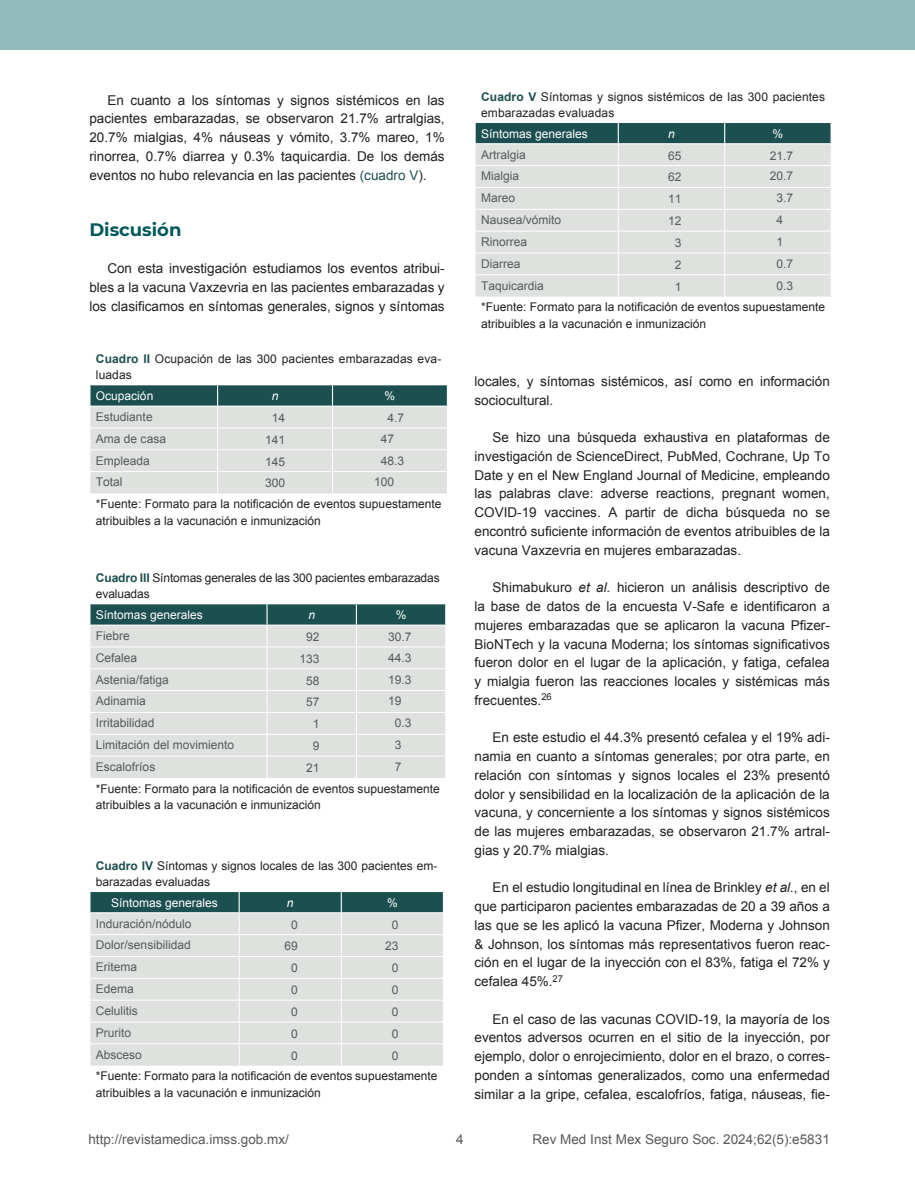
<style>
.page{position:relative;width:915px;height:1191px;background:#fff}
.page>*{position:absolute;margin:0;border:0;box-sizing:border-box;transform-origin:0 0}
.t1{font:700 18px "Montserrat";color:#01585b}
.t2{font:13.5px/18.8px "Arial";color:#231f20;text-align:justify}
.t3{font:13.5px "Arial";color:#58595b}
.t4{font:12px/16.5px "Arial";color:#231f20}
.t5{font:12px "Arial";color:#58595b}
.t6{font:12px "Arial";color:#fff}
.t7{font:italic 12px "Arial";color:#fff}
.s1{color:#1c4f4f}
.s2{font-weight:700;color:#1c4f4f}
.s3{font-style:italic}
</style>
<div class="page">
<div style="left:0;top:0;width:914px;height:50px;background:#93bbbb"></div>
<svg style="left:90px;top:604px;width:356px;height:174px;background:#c9d1cf"></svg>
<svg style="left:90px;top:892px;width:354px;height:173px;background:#c8d1ce"></svg>
<svg style="left:475px;top:123px;width:356px;height:174px;background:#c9d1cf"></svg>
<svg style="left:90px;top:385px;width:358px;height:108px;background:#bbc7c5"></svg>
<p class="t2" style="left:89px;top:91px;width:357px;text-indent:18px">En cuanto a los síntomas y signos sistémicos en las pacientes embarazadas, se observaron 21.7% artralgias, 20.7% mialgias, 4% náuseas y vómito, 3.7% mareo, 1% rinorrea, 0.7% diarrea y 0.3% taquicardia. De los demás eventos no hubo relevancia en las pacientes <span class="s1">(cuadro V</span>).</p>
<h1 class="t1" style="left:89px;top:216px;width:94px">Discusión</h1>
<p class="t2" style="left:89px;top:259px;width:357px;text-indent:18px">Con esta investigación estudiamos los eventos atribui&shy;bles a la vacuna Vaxzevria en las pacientes embarazadas y los clasificamos en síntomas generales, signos y síntomas</p>
<p class="t4" style="left:96px;top:350px;width:347px"><span class="s2">Cuadro II</span> Ocupación de las 300 pacientes embarazadas eva&shy;luadas</p>
<p class="t6" style="left:96px;top:388px;width:59px">Ocupación</p>
<p class="t7" style="left:271px;top:388px;width:8px">n</p>
<p class="t6" style="left:384px;top:388px;width:12px">%</p>
<p class="t5" style="left:96px;top:409px;width:58px">Estudiante</p>
<p class="t5" style="left:272px;top:410px;width:15px">14</p>
<p class="t5" style="left:387px;top:410px;width:18px">4.7</p>
<p class="t5" style="left:96px;top:430px;width:72px">Ama de casa</p>
<p class="t5" style="left:265px;top:432px;width:22px">141</p>
<p class="t5" style="left:380px;top:430px;width:15px">47</p>
<p class="t5" style="left:96px;top:452px;width:56px">Empleada</p>
<p class="t5" style="left:265px;top:453px;width:22px">145</p>
<p class="t5" style="left:380px;top:452px;width:25px">48.3</p>
<p class="t5" style="left:96px;top:474px;width:28px">Total</p>
<p class="t5" style="left:265px;top:475px;width:22px">300</p>
<p class="t5" style="left:374px;top:474px;width:22px">100</p>
<p class="t4" style="left:96px;top:496px;width:347px">*Fuente: Formato para la notificación de eventos supuestamente atribuibles a la vacunación e inmunización</p>
<p class="t4" style="left:96px;top:569px;width:345px"><span class="s2">Cuadro III</span> Síntomas generales de las 300 pacientes embarazadas evaluadas</p>
<p class="t6" style="left:96px;top:607px;width:108px">Síntomas generales</p>
<p class="t7" style="left:308px;top:607px;width:8px">n</p>
<p class="t6" style="left:395px;top:607px;width:12px">%</p>
<p class="t5" style="left:96px;top:628px;width:36px">Fiebre</p>
<p class="t5" style="left:306px;top:629px;width:15px">92</p>
<p class="t5" style="left:388px;top:629px;width:25px">30.7</p>
<p class="t5" style="left:96px;top:649px;width:43px">Cefalea</p>
<p class="t5" style="left:299px;top:650px;width:22px">133</p>
<p class="t5" style="left:388px;top:649px;width:25px">44.3</p>
<p class="t5" style="left:96px;top:671px;width:74px">Astenia/fatiga</p>
<p class="t5" style="left:306px;top:672px;width:15px">58</p>
<p class="t5" style="left:388px;top:671px;width:25px">19.3</p>
<p class="t5" style="left:96px;top:693px;width:52px">Adinamia</p>
<p class="t5" style="left:306px;top:694px;width:15px">57</p>
<p class="t5" style="left:388px;top:693px;width:15px">19</p>
<p class="t5" style="left:96px;top:715px;width:60px">Irritabilidad</p>
<p class="t5" style="left:313px;top:716px;width:8px">1</p>
<p class="t5" style="left:394px;top:715px;width:18px">0.3</p>
<p class="t5" style="left:96px;top:737px;width:140px">Limitación del movimiento</p>
<p class="t5" style="left:313px;top:738px;width:8px">9</p>
<p class="t5" style="left:394px;top:737px;width:8px">3</p>
<p class="t5" style="left:96px;top:759px;width:61px">Escalofríos</p>
<p class="t5" style="left:306px;top:760px;width:15px">21</p>
<p class="t5" style="left:394px;top:759px;width:8px">7</p>
<p class="t4" style="left:96px;top:780px;width:345px">*Fuente: Formato para la notificación de eventos supuestamente atribuibles a la vacunación e inmunización</p>
<p class="t4" style="left:96px;top:857px;width:343px"><span class="s2">Cuadro IV</span> Síntomas y signos locales de las 300 pacientes em&shy;barazadas evaluadas</p>
<p class="t6" style="left:111px;top:894px;width:108px">Síntomas generales</p>
<p class="t7" style="left:287px;top:894px;width:8px">n</p>
<p class="t6" style="left:387px;top:894px;width:12px">%</p>
<p class="t5" style="left:96px;top:915px;width:97px">Induración/nódulo</p>
<p class="t5" style="left:291px;top:916px;width:8px">0</p>
<p class="t5" style="left:391px;top:916px;width:8px">0</p>
<p class="t5" style="left:96px;top:937px;width:96px">Dolor/sensibilidad</p>
<p class="t5" style="left:284px;top:938px;width:15px">69</p>
<p class="t5" style="left:385px;top:938px;width:15px">23</p>
<p class="t5" style="left:96px;top:959px;width:43px">Eritema</p>
<p class="t5" style="left:291px;top:960px;width:8px">0</p>
<p class="t5" style="left:391px;top:960px;width:8px">0</p>
<p class="t5" style="left:96px;top:981px;width:40px">Edema</p>
<p class="t5" style="left:291px;top:982px;width:8px">0</p>
<p class="t5" style="left:391px;top:982px;width:8px">0</p>
<p class="t5" style="left:96px;top:1002px;width:43px">Celulitis</p>
<p class="t5" style="left:291px;top:1004px;width:8px">0</p>
<p class="t5" style="left:391px;top:1004px;width:8px">0</p>
<p class="t5" style="left:96px;top:1024px;width:37px">Prurito</p>
<p class="t5" style="left:291px;top:1025px;width:8px">0</p>
<p class="t5" style="left:391px;top:1025px;width:8px">0</p>
<p class="t5" style="left:96px;top:1046px;width:48px">Absceso</p>
<p class="t5" style="left:291px;top:1047px;width:8px">0</p>
<p class="t5" style="left:391px;top:1047px;width:8px">0</p>
<p class="t4" style="left:96px;top:1068px;width:343px">*Fuente: Formato para la notificación de eventos supuestamente atribuibles a la vacunación e inmunización</p>
<p class="t4" style="left:481px;top:88px;width:345px"><span class="s2">Cuadro V</span> Síntomas y signos sistémicos de las 300 pacientes embarazadas evaluadas</p>
<p class="t6" style="left:481px;top:126px;width:108px">Síntomas generales</p>
<p class="t7" style="left:668px;top:126px;width:8px">n</p>
<p class="t6" style="left:772px;top:126px;width:12px">%</p>
<p class="t5" style="left:481px;top:146px;width:46px">Artralgia</p>
<p class="t5" style="left:667px;top:147px;width:15px">65</p>
<p class="t5" style="left:769px;top:147px;width:25px">21.7</p>
<p class="t5" style="left:481px;top:168px;width:40px">Mialgia</p>
<p class="t5" style="left:667px;top:169px;width:15px">62</p>
<p class="t5" style="left:769px;top:168px;width:25px">20.7</p>
<p class="t5" style="left:481px;top:190px;width:36px">Mareo</p>
<p class="t5" style="left:667px;top:191px;width:15px">11</p>
<p class="t5" style="left:776px;top:190px;width:18px">3.7</p>
<p class="t5" style="left:481px;top:212px;width:82px">Nausea/vómito</p>
<p class="t5" style="left:667px;top:213px;width:15px">12</p>
<p class="t5" style="left:776px;top:212px;width:8px">4</p>
<p class="t5" style="left:481px;top:234px;width:48px">Rinorrea</p>
<p class="t5" style="left:674px;top:235px;width:8px">3</p>
<p class="t5" style="left:776px;top:234px;width:8px">1</p>
<p class="t5" style="left:481px;top:256px;width:41px">Diarrea</p>
<p class="t5" style="left:674px;top:257px;width:8px">2</p>
<p class="t5" style="left:776px;top:256px;width:18px">0.7</p>
<p class="t5" style="left:481px;top:277px;width:64px">Taquicardia</p>
<p class="t5" style="left:674px;top:278px;width:8px">1</p>
<p class="t5" style="left:776px;top:277px;width:18px">0.3</p>
<p class="t4" style="left:481px;top:299px;width:345px">*Fuente: Formato para la notificación de eventos supuestamente atribuibles a la vacunación e inmunización</p>
<p class="t2" style="left:474px;top:372px;width:357px">locales, y síntomas sistémicos, así como en información sociocultural.</p>
<p class="t2" style="left:474px;top:428px;width:357px;text-indent:18px">Se hizo una búsqueda exhaustiva en plataformas de investigación de ScienceDirect, PubMed, Cochrane, Up To Date y en el New England Journal of Medicine, empleando las palabras clave: adverse reactions, pregnant women, COVID-19 vaccines. A partir de dicha búsqueda no se encontró suficiente información de eventos atribuibles de la vacuna Vaxzevria en mujeres embarazadas.</p>
<p class="t2" style="left:474px;top:578px;width:357px;text-indent:18px">Shimabukuro <span class="s3">et al.</span> hicieron un análisis descriptivo de la base de datos de la encuesta V-Safe e identificaron a mujeres embarazadas que se aplicaron la vacuna Pfizer-BioNTech y la vacuna Moderna; los síntomas significativos fueron dolor en el lugar de la aplicación, y fatiga, cefalea y mialgia fueron las reacciones locales y sistémicas más frecuentes.<sup>26</sup></p>
<p class="t2" style="left:474px;top:728px;width:357px;text-indent:18px">En este estudio el 44.3% presentó cefalea y el 19% adi&shy;namia en cuanto a síntomas generales; por otra parte, en relación con síntomas y signos locales el 23% presentó dolor y sensibilidad en la localización de la aplicación de la vacuna, y concerniente a los síntomas y signos sistémicos de las mujeres embarazadas, se observaron 21.7% artral&shy;gias y 20.7% mialgias.</p>
<p class="t2" style="left:474px;top:878px;width:357px;text-indent:18px">En el estudio longitudinal en línea de Brinkley <span class="s3">et al.</span>, en el que participaron pacientes embarazadas de 20 a 39 años a las que se les aplicó la vacuna Pfizer, Moderna y Johnson &amp; Johnson, los síntomas más representativos fueron reac&shy;ción en el lugar de la inyección con el 83%, fatiga el 72% y cefalea 45%.<sup>27</sup></p>
<p class="t2" style="left:474px;top:1009px;width:357px;text-indent:18px">En el caso de las vacunas COVID-19, la mayoría de los eventos adversos ocurren en el sitio de la inyección, por ejemplo, dolor o enrojecimiento, dolor en el brazo, o corres&shy;ponden a síntomas generalizados, como una enfermedad similar a la gripe, cefalea, escalofríos, fatiga, náuseas, fie-</p>
<p class="t3" style="left:88px;top:1130px;width:202px">http://revistamedica.imss.gob.mx/</p>
<p class="t3" style="left:456px;top:1130px;width:9px">4</p>
<p class="t3" style="left:532px;top:1130px;width:299px">Rev Med Inst Mex Seguro Soc. 2024;62(5):e5831</p>
</div>
